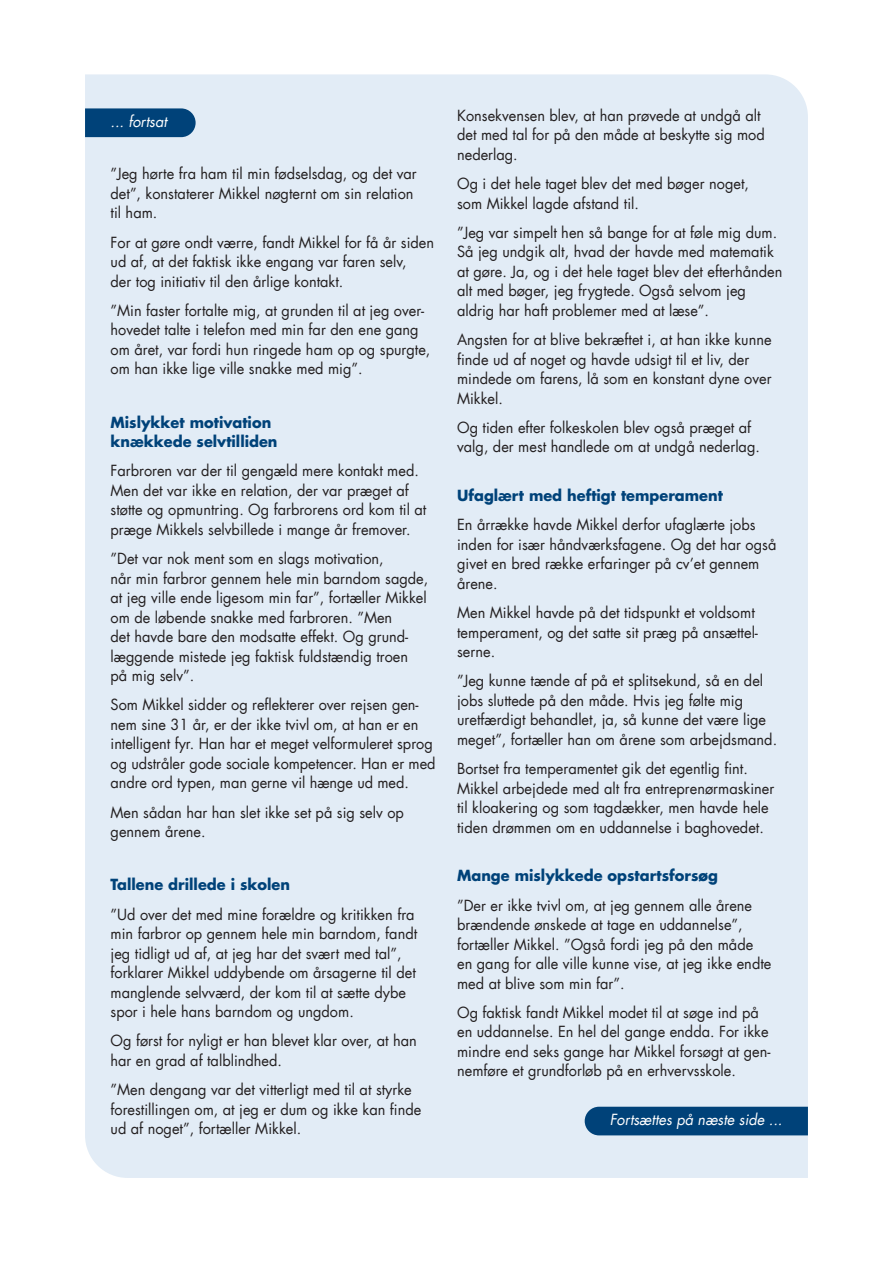
<style>
.page{position:relative;width:893px;height:1263px;background:#fff}
.page>*{position:absolute;margin:0;border:0;box-sizing:border-box;transform-origin:0 0}
.Brødtekst_-_Nyt_desi{font:15px/19.5px "Futura LT";color:#231f20}
.Mellemrubrik_-_Nyt_d{font:700 15px/19.5px "Futura LT";color:#004279}
.Kildeangivelse_-_Nyt{font:italic 15px "Futura LT";color:#fff}
</style>
<div class="page">
<div style="left:85px;top:74px;width:723px;height:1104px;background:#e2ecf6"></div>
<svg style="left:85px;top:108px;width:111px;height:29px"></svg>
<div style="left:585px;top:1107px;width:223px;height:28px;background:#004279"></div>
<p class="Kildeangivelse_-_Nyt" style="left:111px;top:112px;width:58px">... fortsat</p>
<p class="Brødtekst_-_Nyt_desi" style="left:111px;top:164px;width:308px">”Jeg hørte fra ham til min fødselsdag, og det var det”, konstaterer Mikkel nøgternt om sin relation til ham.</p>
<p class="Brødtekst_-_Nyt_desi" style="left:111px;top:232px;width:325px">For at gøre ondt værre, fandt Mikkel for få år siden ud af, at det faktisk ikke engang var faren selv,<br>der tog initiativ til den årlige kontakt.</p>
<p class="Brødtekst_-_Nyt_desi" style="left:111px;top:301px;width:321px">”Min faster fortalte mig, at grunden til at jeg over&shy;hovedet talte i telefon med min far den ene gang om året, var fordi hun ringede ham op og spurgte, om han ikke lige ville snakke med mig”.</p>
<h3 class="Mellemrubrik_-_Nyt_d" style="left:111px;top:412px;width:169px">Mislykket motivation knækkede selvtilliden</h3>
<p class="Brødtekst_-_Nyt_desi" style="left:111px;top:461px;width:317px">Farbroren var der til gengæld mere kontakt med.<br>Men det var ikke en relation, der var præget af støtte og opmuntring. Og farbrorens ord kom til at præge Mikkels selvbillede i mange år fremover.</p>
<p class="Brødtekst_-_Nyt_desi" style="left:111px;top:549px;width:319px">”Det var nok ment som en slags motivation,<br>når min farbror gennem hele min barndom sagde, at jeg ville ende ligesom min far”, fortæller Mikkel om de løbende snakke med farbroren. ”Men<br>det havde bare den modsatte effekt. Og grund&shy;læggende mistede jeg faktisk fuldstændig troen på mig selv”.</p>
<p class="Brødtekst_-_Nyt_desi" style="left:111px;top:695px;width:327px">Som Mikkel sidder og reflekterer over rejsen gen&shy;nem sine 31 år, er der ikke tvivl om, at han er en intelligent fyr. Han har et meget velformuleret sprog og udstråler gode sociale kompetencer. Han er med andre ord typen, man gerne vil hænge ud med.</p>
<p class="Brødtekst_-_Nyt_desi" style="left:111px;top:802px;width:295px">Men sådan har han slet ikke set på sig selv op gennem årene.</p>
<h3 class="Mellemrubrik_-_Nyt_d" style="left:111px;top:875px;width:181px">Tallene drillede i skolen</h3>
<p class="Brødtekst_-_Nyt_desi" style="left:111px;top:904px;width:308px">”Ud over det med mine forældre og kritikken fra min farbror op gennem hele min barndom, fandt jeg tidligt ud af, at jeg har det svært med tal”, forklarer Mikkel uddybende om årsagerne til det manglende selvværd, der kom til at sætte dybe spor i hele hans barndom og ungdom.</p>
<p class="Brødtekst_-_Nyt_desi" style="left:111px;top:1031px;width:308px">Og først for nyligt er han blevet klar over, at han har en grad af talblindhed.</p>
<p class="Brødtekst_-_Nyt_desi" style="left:111px;top:1080px;width:312px">”Men dengang var det vitterligt med til at styrke forestillingen om, at jeg er dum og ikke kan finde ud af noget”, fortæller Mikkel.</p>
<p class="Brødtekst_-_Nyt_desi" style="left:457px;top:106px;width:309px">Konsekvensen blev, at han prøvede at undgå alt det med tal for på den måde at beskytte sig mod nederlag.</p>
<p class="Brødtekst_-_Nyt_desi" style="left:457px;top:174px;width:293px">Og i det hele taget blev det med bøger noget, som Mikkel lagde afstand til.</p>
<p class="Brødtekst_-_Nyt_desi" style="left:457px;top:223px;width:327px">”Jeg var simpelt hen så bange for at føle mig dum.<br>Så jeg undgik alt, hvad der havde med matematik at gøre. Ja, og i det hele taget blev det efterhånden alt med bøger, jeg frygtede. Også selvom jeg aldrig har haft problemer med at læse”.</p>
<p class="Brødtekst_-_Nyt_desi" style="left:457px;top:330px;width:316px">Angsten for at blive bekræftet i, at han ikke kunne finde ud af noget og havde udsigt til et liv, der mindede om farens, lå som en konstant dyne over Mikkel.</p>
<p class="Brødtekst_-_Nyt_desi" style="left:457px;top:418px;width:304px">Og tiden efter folkeskolen blev også præget af valg, der mest handlede om at undgå nederlag.</p>
<h3 class="Mellemrubrik_-_Nyt_d" style="left:457px;top:485px;width:267px">Ufaglært med heftigt temperament</h3>
<p class="Brødtekst_-_Nyt_desi" style="left:457px;top:515px;width:321px">En årrække havde Mikkel derfor ufaglærte jobs inden for især håndværksfagene. Og det har også givet en bred række erfaringer på cv’et gennem årene.</p>
<p class="Brødtekst_-_Nyt_desi" style="left:457px;top:603px;width:302px">Men Mikkel havde på det tidspunkt et voldsomt temperament, og det satte sit præg på ansættel&shy;serne.</p>
<p class="Brødtekst_-_Nyt_desi" style="left:457px;top:671px;width:322px">”Jeg kunne tænde af på et splitsekund, så en del jobs sluttede på den måde. Hvis jeg følte mig uretfærdigt behandlet, ja, så kunne det være lige meget”, fortæller han om årene som arbejdsmand.</p>
<p class="Brødtekst_-_Nyt_desi" style="left:457px;top:759px;width:319px">Bortset fra temperamentet gik det egentlig fint.<br>Mikkel arbejdede med alt fra entreprenørmaskiner til kloakering og som tagdækker, men havde hele tiden drømmen om en uddannelse i baghovedet.</p>
<h3 class="Mellemrubrik_-_Nyt_d" style="left:457px;top:866px;width:262px">Mange mislykkede opstartsforsøg</h3>
<p class="Brødtekst_-_Nyt_desi" style="left:457px;top:895px;width:316px">”Der er ikke tvivl om, at jeg gennem alle årene brændende ønskede at tage en uddannelse”, fortæller Mikkel. ”Også fordi jeg på den måde en gang for alle ville kunne vise, at jeg ikke endte med at blive som min far”.</p>
<p class="Brødtekst_-_Nyt_desi" style="left:457px;top:1003px;width:315px">Og faktisk fandt Mikkel modet til at søge ind på en uddannelse. En hel del gange endda. For ikke mindre end seks gange har Mikkel forsøgt at gen&shy;nemføre et grundforløb på en erhvervsskole.</p>
<p class="Kildeangivelse_-_Nyt" style="left:610px;top:1110px;width:174px">Fortsættes på næste side ...</p>
</div>
